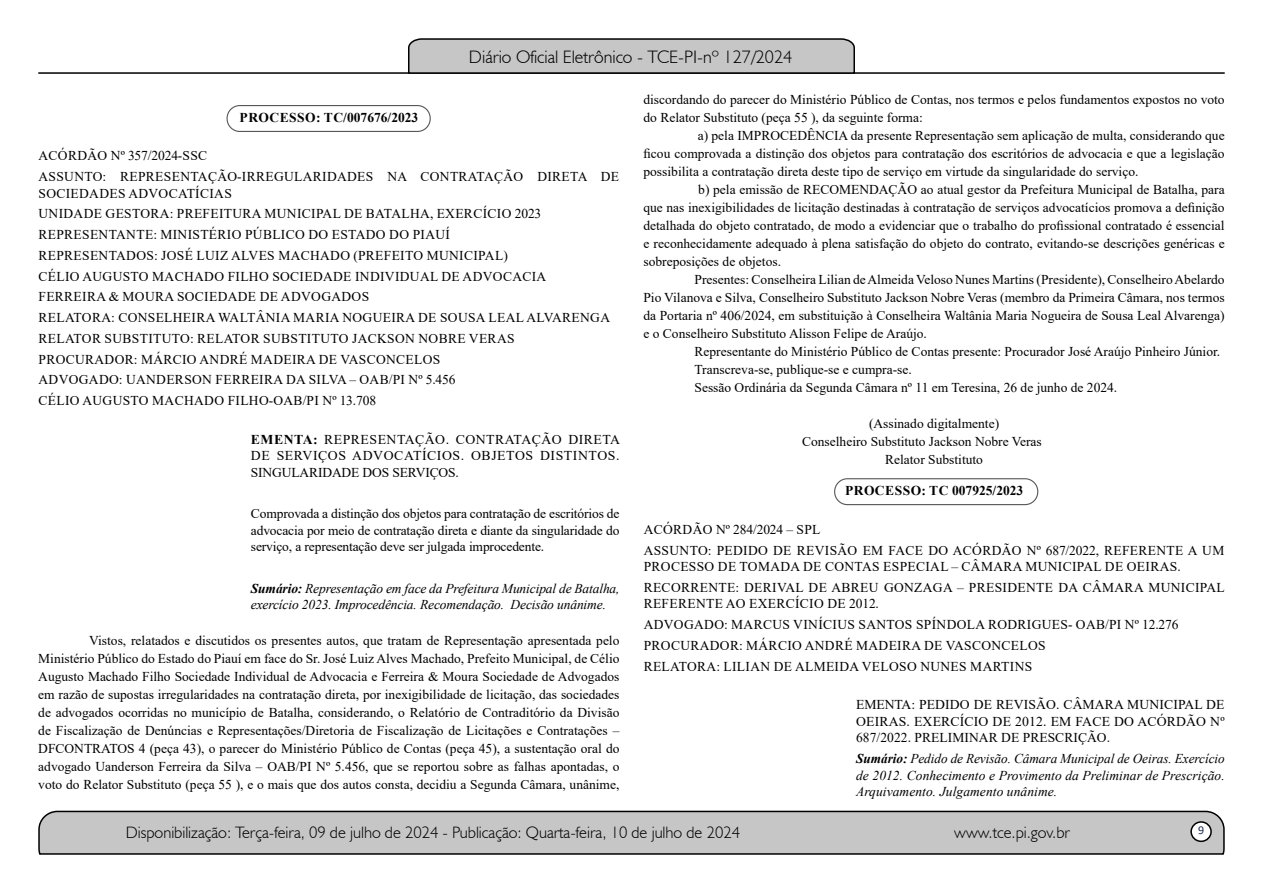
<style>
.page{position:relative;width:1263px;height:893px;background:#fff}
.page>*{position:absolute;margin:0;border:0;box-sizing:border-box;transform-origin:0 0}
.t1{font:300 18px "Humanist 521 BT";color:#000}
.t2{font:300 16.5px "Humanist 521 BT";color:#000}
.t3{font:13.5px/18px "Times New Roman";color:#000;text-align:justify}
.t4{font:13.5px/20.7px "Times New Roman";letter-spacing:.025em;color:#000}
.t5{font:italic 13.5px/16.5px "Times New Roman";letter-spacing:-.01em;color:#000}
.t6{font:700 13.5px "Times New Roman";letter-spacing:.02em;color:#000}
.t7{font:12px "Calibri";color:#212d4c}
.s1{font-weight:700}
</style>
<div class="page">
<svg style="left:38px;top:810px;width:1187px;height:45px;background:#b9b9b9"></svg>
<div style="left:1191px;top:822px;width:20px;height:19px;background:#fff;border-radius:50%"></div>
<div style="left:1190px;top:821px;width:22px;height:21px;border:2px solid #000;border-radius:50%"></div>
<hr style="left:38px;top:72px;width:1187px;height:2px;background:#000">
<svg style="left:407px;top:38px;width:449px;height:36px;background:#b4b4b4"></svg>
<div style="left:226px;top:105px;width:205px;height:27px;border:1px solid #575756;border-radius:13px"></div>
<div style="left:834px;top:478px;width:204px;height:27px;border:1px solid #575756;border-radius:13px"></div>
<h1 class="t1" style="left:469px;top:46px;width:325px">Diário Oficial Eletrônico - TCE-PI-nº 127/2024</h1>
<p class="t6" style="left:240px;top:107px;width:180px">PROCESSO: TC/007676/2023</p>
<p class="t4" style="left:39px;top:145px;width:582px">ACÓRDÃO Nº 357/2024-SSC<br>ASSUNTO: REPRESENTAÇÃO-IRREGULARIDADES NA CONTRATAÇÃO DIRETA DE</p>
<p class="t4" style="left:39px;top:182px;width:573px">SOCIEDADES ADVOCATÍCIAS<br>UNIDADE GESTORA: PREFEITURA MUNICIPAL DE BATALHA, EXERCÍCIO 2023<br>REPRESENTANTE: MINISTÉRIO PÚBLICO DO ESTADO DO PIAUÍ<br>REPRESENTADOS: JOSÉ LUIZ ALVES MACHADO (PREFEITO MUNICIPAL)<br>CÉLIO AUGUSTO MACHADO FILHO SOCIEDADE INDIVIDUAL DE ADVOCACIA FERREIRA &amp; MOURA SOCIEDADE DE ADVOGADOS<br>RELATORA: CONSELHEIRA WALTÂNIA MARIA NOGUEIRA DE SOUSA LEAL ALVARENGA RELATOR SUBSTITUTO: RELATOR SUBSTITUTO JACKSON NOBRE VERAS PROCURADOR: MÁRCIO ANDRÉ MADEIRA DE VASCONCELOS<br>ADVOGADO: UANDERSON FERREIRA DA SILVA – OAB/PI Nº 5.456<br>CÉLIO AUGUSTO MACHADO FILHO-OAB/PI Nº 13.708</p>
<p class="t3" style="left:251px;top:431px;width:371px;line-height:16.5px"><span class="s1">EMENTA:</span> REPRESENTAÇÃO. CONTRATAÇÃO DIRETA DE SERVIÇOS ADVOCATÍCIOS. OBJETOS DISTINTOS.<br>SINGULARIDADE DOS SERVIÇOS.</p>
<p class="t3" style="left:251px;top:505px;width:370px;line-height:16.5px">Comprovada a distinção dos objetos para contratação de escritórios de advocacia por meio de contratação direta e diante da singularidade do serviço, a representação deve ser julgada improcedente.</p>
<p class="t5" style="left:251px;top:580px;width:370px"><span class="s1">Sumário:</span> Representação em face da Prefeitura Municipal de Batalha, exercício 2023. Improcedência. Recomendação. Decisão unânime.</p>
<p class="t3" style="left:38px;top:631px;width:583px;text-indent:51px">Vistos, relatados e discutidos os presentes autos, que tratam de Representação apresentada pelo Ministério Público do Estado do Piauí em face do Sr. José Luiz Alves Machado, Prefeito Municipal, de Célio Augusto Machado Filho Sociedade Individual de Advocacia e Ferreira &amp; Moura Sociedade de Advogados em razão de supostas irregularidades na contratação direta, por inexigibilidade de licitação, das sociedades de advogados ocorridas no município de Batalha, considerando, o Relatório de Contraditório da Divisão de Fiscalização de Denúncias e Representações/Diretoria de Fiscalização de Licitações e Contratações – DFCONTRATOS 4 (peça 43), o parecer do Ministério Público de Contas (peça 45), a sustentação oral do advogado Uanderson Ferreira da Silva – OAB/PI Nº 5.456, que se reportou sobre as falhas apontadas, o voto do Relator Substituto (peça 55 ), e o mais que dos autos consta, decidiu a Segunda Câmara, unânime,</p>
<p class="t3" style="left:643px;top:90px;width:583px">discordando do parecer do Ministério Público de Contas, nos termos e pelos fundamentos expostos no voto</p>
<p class="t3" style="left:643px;top:108px;width:281px">do Relator Substituto (peça 55 ), da seguinte forma:</p>
<p class="t3" style="left:698px;top:126px;width:528px">a) pela IMPROCEDÊNCIA da presente Representação sem aplicação de multa, considerando que</p>
<p class="t3" style="left:643px;top:144px;width:583px">ficou comprovada a distinção dos objetos para contratação dos escritórios de advocacia e que a legislação</p>
<p class="t3" style="left:643px;top:162px;width:496px">possibilita a contratação direta deste tipo de serviço em virtude da singularidade do serviço.</p>
<p class="t3" style="left:698px;top:180px;width:528px">b) pela emissão de RECOMENDAÇÃO ao atual gestor da Prefeitura Municipal de Batalha, para</p>
<p class="t3" style="left:643px;top:198px;width:583px">que nas inexigibilidades de licitação destinadas à contratação de serviços advocatícios promova a definição</p>
<p class="t3" style="left:643px;top:216px;width:583px">detalhada do objeto contratado, de modo a evidenciar que o trabalho do profissional contratado é essencial</p>
<p class="t3" style="left:643px;top:234px;width:583px">e reconhecidamente adequado à plena satisfação do objeto do contrato, evitando-se descrições genéricas e</p>
<p class="t3" style="left:643px;top:252px;width:139px">sobreposições de objetos.</p>
<p class="t3" style="left:694px;top:270px;width:532px">Presentes: Conselheira Lilian de Almeida Veloso Nunes Martins (Presidente), Conselheiro Abelardo</p>
<p class="t3" style="left:643px;top:288px;width:583px">Pio Vilanova e Silva, Conselheiro Substituto Jackson Nobre Veras (membro da Primeira Câmara, nos termos</p>
<p class="t3" style="left:643px;top:306px;width:583px">da Portaria nº 406/2024, em substituição à Conselheira Waltânia Maria Nogueira de Sousa Leal Alvarenga)</p>
<p class="t3" style="left:643px;top:324px;width:285px">e o Conselheiro Substituto Alisson Felipe de Araújo.</p>
<p class="t3" style="left:694px;top:342px;width:527px">Representante do Ministério Público de Contas presente: Procurador José Araújo Pinheiro Júnior.</p>
<p class="t3" style="left:694px;top:360px;width:219px">Transcreva-se, publique-se e cumpra-se.</p>
<p class="t3" style="left:694px;top:378px;width:424px">Sessão Ordinária da Segunda Câmara nº 11 em Teresina, 26 de junho de 2024.</p>
<p class="t3" style="left:869px;top:414px;width:132px">(Assinado digitalmente)</p>
<p class="t3" style="left:802px;top:432px;width:241px">Conselheiro Substituto Jackson Nobre Veras</p>
<p class="t3" style="left:885px;top:450px;width:99px">Relator Substituto</p>
<p class="t6" style="left:845px;top:481px;width:180px">PROCESSO: TC 007925/2023</p>
<p class="t4" style="left:644px;top:518px;width:582px">ACÓRDÃO Nº 284/2024 – SPL<br>ASSUNTO: PEDIDO DE REVISÃO EM FACE DO ACÓRDÃO Nº 687/2022, REFERENTE A UM</p>
<p class="t4" style="left:644px;top:556px;width:583px">PROCESSO DE TOMADA DE CONTAS ESPECIAL – CÂMARA MUNICIPAL DE OEIRAS.<br>RECORRENTE: DERIVAL DE ABREU GONZAGA – PRESIDENTE DA CÂMARA MUNICIPAL</p>
<p class="t4" style="left:644px;top:593px;width:536px">REFERENTE AO EXERCÍCIO DE 2012.<br>ADVOGADO: MARCUS VINÍCIUS SANTOS SPÍNDOLA RODRIGUES- OAB/PI Nº 12.276<br>PROCURADOR: MÁRCIO ANDRÉ MADEIRA DE VASCONCELOS<br>RELATORA: LILIAN DE ALMEIDA VELOSO NUNES MARTINS</p>
<p class="t3" style="left:856px;top:696px;width:370px;line-height:16.5px">EMENTA: PEDIDO DE REVISÃO. CÂMARA MUNICIPAL DE OEIRAS. EXERCÍCIO DE 2012. EM FACE DO ACÓRDÃO Nº 687/2022. PRELIMINAR DE PRESCRIÇÃO.</p>
<p class="t5" style="left:856px;top:750px;width:370px;text-align:justify"><span class="s1">Sumário:</span> Pedido de Revisão. Câmara Municipal de Oeiras. Exercício de 2012. Conhecimento e Provimento da Preliminar de Prescrição.<br>Arquivamento. Julgamento unânime.</p>
<p class="t2" style="left:126px;top:822px;width:616px">Disponibilização: Terça-feira, 09 de julho de 2024 - Publicação: Quarta-feira, 10 de julho de 2024</p>
<p class="t2" style="left:954px;top:822px;width:117px">www.tce.pi.gov.br</p>
<p class="t7" style="left:1198px;top:821px;width:8px">9</p>
</div>
